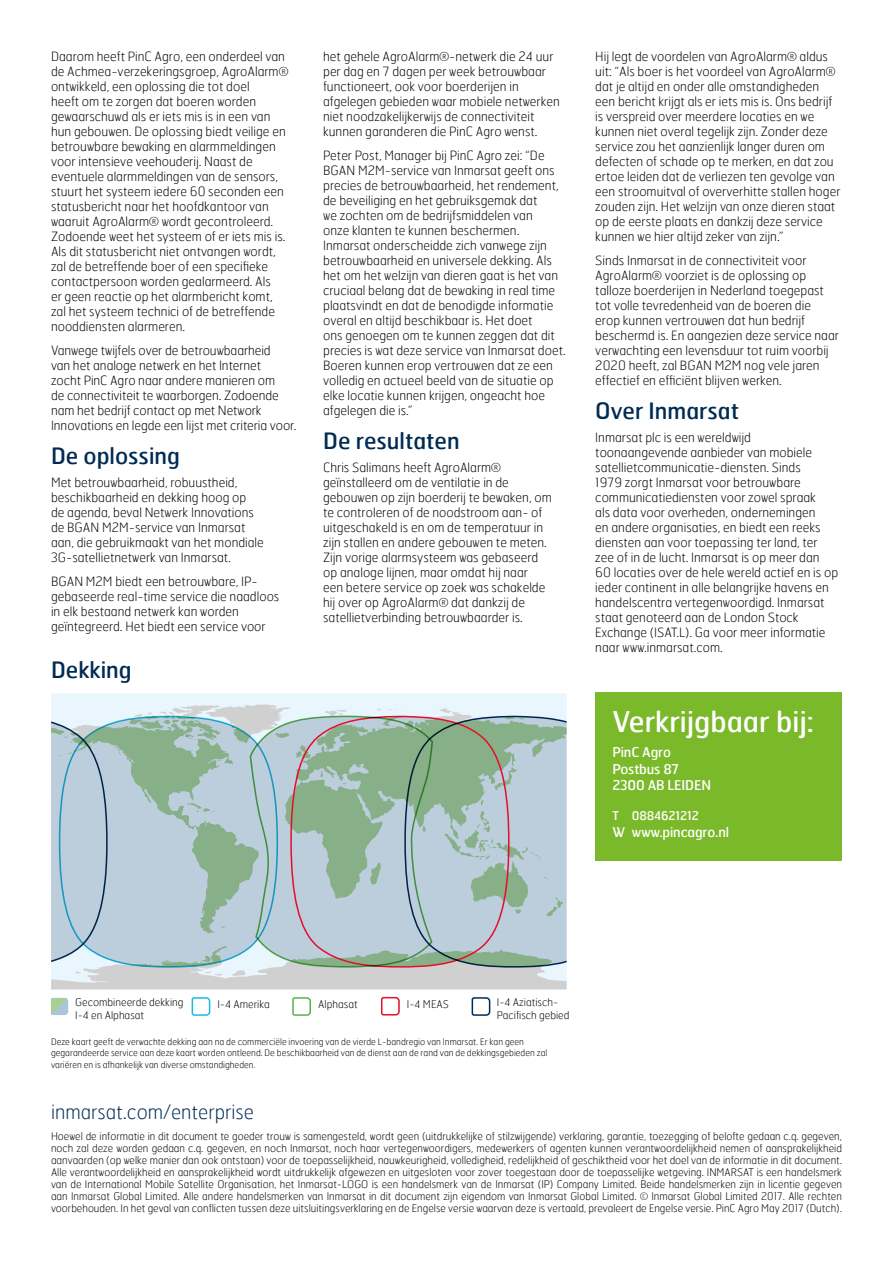
<style>
.page{position:relative;width:893px;height:1263px;background:#fff}
.page>*{position:absolute;margin:0;border:0;box-sizing:border-box;transform-origin:0 0}
.t1{font:28.5px "Hermes";color:#fff}
.t2{font:22.5px "Hermes";color:#002b53}
.t3{font:100 19.5px "Hermes";color:#002b53}
.t4{font:13.5px/16.5px "Hermes";letter-spacing:-.01em;color:#fff}
.t5{font:100 12.75px/15px "Hermes";color:#000}
.t6{font:12px "Hermes";letter-spacing:-.01em;color:#fff}
.t7{font:100 10.5px/12px "Hermes";color:#000}
.t8{font:100 9px/11.2px "Hermes";color:#000}
</style>
<div class="page">
<div style="left:595px;top:692px;width:247px;height:169px;background:#7ab929"></div>
<div style="left:51px;top:693px;width:516px;height:296px;background:#eaf6fe"></div>
<svg style="left:51px;top:704px;width:516px;height:285px;background:#b4c8c9"></svg>
<svg style="left:250px;top:715px;width:183px;height:253px;background:#a6beb8"></svg>
<svg style="left:51px;top:998px;width:17px;height:17px"></svg>
<svg style="left:471px;top:997px;width:20px;height:19px"></svg>
<svg style="left:191px;top:997px;width:20px;height:19px"></svg>
<svg style="left:292px;top:997px;width:19px;height:19px"></svg>
<svg style="left:381px;top:996px;width:19px;height:20px"></svg>
<p class="t5" style="left:51px;top:49px;width:239px">Daarom heeft PinC Agro, een onderdeel van de Achmea-verzekeringsgroep, AgroAlarm® ontwikkeld, een oplossing die tot doel<br>heeft om te zorgen dat boeren worden gewaarschuwd als er iets mis is in een van hun gebouwen. De oplossing biedt veilige en betrouwbare bewaking en alarmmeldingen voor intensieve veehouderij. Naast de eventuele alarmmeldingen van de sensors, stuurt het systeem iedere 60 seconden een statusbericht naar het hoofdkantoor van waaruit AgroAlarm® wordt gecontroleerd.<br>Zodoende weet het systeem of er iets mis is.<br>Als dit statusbericht niet ontvangen wordt, zal de betreffende boer of een specifieke contactpersoon worden gealarmeerd. Als<br>er geen reactie op het alarmbericht komt, zal het systeem technici of de betreffende nooddiensten alarmeren.</p>
<p class="t5" style="left:51px;top:342px;width:247px">Vanwege twijfels over de betrouwbaarheid<br>van het analoge netwerk en het Internet<br>zocht PinC Agro naar andere manieren om<br>de connectiviteit te waarborgen. Zodoende nam het bedrijf contact op met Network Innovations en legde een lijst met criteria voor.</p>
<h2 class="t2" style="left:51px;top:441px;width:130px">De oplossing</h2>
<p class="t5" style="left:51px;top:475px;width:214px">Met betrouwbaarheid, robuustheid, beschikbaarheid en dekking hoog op<br>de agenda, beval Netwerk Innovations de BGAN M2M-service van Inmarsat aan, die gebruikmaakt van het mondiale 3G-satellietnetwerk van Inmarsat.</p>
<p class="t5" style="left:51px;top:573px;width:230px">BGAN M2M biedt een betrouwbare, IP&shy;gebaseerde real-time service die naadloos in elk bestaand netwerk kan worden geïntegreerd. Het biedt een service voor</p>
<h2 class="t2" style="left:51px;top:656px;width:82px">Dekking</h2>
<p class="t5" style="left:323px;top:49px;width:238px">het gehele AgroAlarm®-netwerk die 24 uur per dag en 7 dagen per week betrouwbaar functioneert, ook voor boerderijen in afgelegen gebieden waar mobiele netwerken niet noodzakelijkerwijs de connectiviteit kunnen garanderen die PinC Agro wenst.</p>
<p class="t5" style="left:323px;top:147px;width:244px">Peter Post, Manager bij PinC Agro zei: “De BGAN M2M-service van Inmarsat geeft ons precies de betrouwbaarheid, het rendement, de beveiliging en het gebruiksgemak dat<br>we zochten om de bedrijfsmiddelen van<br>onze klanten te kunnen beschermen.<br>Inmarsat onderscheidde zich vanwege zijn betrouwbaarheid en universele dekking. Als het om het welzijn van dieren gaat is het van cruciaal belang dat de bewaking in real time plaatsvindt en dat de benodigde informatie overal en altijd beschikbaar is. Het doet<br>ons genoegen om te kunnen zeggen dat dit precies is wat deze service van Inmarsat doet.<br>Boeren kunnen erop vertrouwen dat ze een volledig en actueel beeld van de situatie op elke locatie kunnen krijgen, ongeacht hoe afgelegen die is.”</p>
<h2 class="t2" style="left:323px;top:426px;width:138px">De resultaten</h2>
<p class="t5" style="left:323px;top:460px;width:230px">Chris Salimans heeft AgroAlarm® geïnstalleerd om de ventilatie in de gebouwen op zijn boerderij te bewaken, om te controleren of de noodstroom aan- of uitgeschakeld is en om de temperatuur in zijn stallen en andere gebouwen te meten.<br>Zijn vorige alarmsysteem was gebaseerd op analoge lijnen, maar omdat hij naar<br>een betere service op zoek was schakelde hij over op AgroAlarm® dat dankzij de satellietverbinding betrouwbaarder is.</p>
<p class="t5" style="left:595px;top:49px;width:247px">Hij legt de voordelen van AgroAlarm® aldus uit: “Als boer is het voordeel van AgroAlarm® dat je altijd en onder alle omstandigheden een bericht krijgt als er iets mis is. Ons bedrijf is verspreid over meerdere locaties en we kunnen niet overal tegelijk zijn. Zonder deze service zou het aanzienlijk langer duren om defecten of schade op te merken, en dat zou ertoe leiden dat de verliezen ten gevolge van een stroomuitval of oververhitte stallen hoger zouden zijn. Het welzijn van onze dieren staat op de eerste plaats en dankzij deze service kunnen we hier altijd zeker van zijn.”</p>
<p class="t5" style="left:595px;top:252px;width:245px">Sinds Inmarsat in de connectiviteit voor AgroAlarm® voorziet is de oplossing op talloze boerderijen in Nederland toegepast tot volle tevredenheid van de boeren die erop kunnen vertrouwen dat hun bedrijf beschermd is. En aangezien deze service naar verwachting een levensduur tot ruim voorbij 2020 heeft, zal BGAN M2M nog vele jaren effectief en efficiënt blijven werken.</p>
<h2 class="t2" style="left:595px;top:396px;width:145px">Over Inmarsat</h2>
<p class="t5" style="left:595px;top:430px;width:244px">Inmarsat plc is een wereldwijd toonaangevende aanbieder van mobiele satellietcommunicatie-diensten. Sinds<br>1979 zorgt Inmarsat voor betrouwbare communicatiediensten voor zowel spraak<br>als data voor overheden, ondernemingen<br>en andere organisaties, en biedt een reeks diensten aan voor toepassing ter land, ter zee of in de lucht. Inmarsat is op meer dan 60 locaties over de hele wereld actief en is op ieder continent in alle belangrijke havens en handelscentra vertegenwoordigd. Inmarsat staat genoteerd aan de London Stock Exchange (ISAT.L). Ga voor meer informatie naar www.inmarsat.com.</p>
<h1 class="t1" style="left:612px;top:704px;width:203px">Verkrijgbaar bij:</h1>
<p class="t4" style="left:612px;top:744px;width:100px">PinC Agro<br>Postbus 87<br>2300 AB LEIDEN</p>
<p class="t6" style="left:612px;top:808px;width:88px">T 0884621212</p>
<p class="t4" style="left:612px;top:823px;width:118px">W www.pincagro.nl</p>
<p class="t7" style="left:75px;top:996px;width:110px;line-height:12.6px">Gecombineerde dekking<br>I-4 en Alphasat</p>
<p class="t7" style="left:217px;top:997px;width:54px">I-4 Amerika</p>
<p class="t7" style="left:318px;top:997px;width:41px">Alphasat</p>
<p class="t7" style="left:407px;top:997px;width:44px">I-4 MEAS</p>
<p class="t7" style="left:497px;top:996px;width:74px;line-height:12.6px">I-4 Aziatisch-<br>Pacifisch gebied</p>
<p class="t8" style="left:51px;top:1036px;width:498px">Deze kaart geeft de verwachte dekking aan na de commerciële invoering van de vierde L-bandregio van Inmarsat. Er kan geen gegarandeerde service aan deze kaart worden ontleend. De beschikbaarheid van de dienst aan de rand van de dekkingsgebieden zal variëren en is afhankelijk van diverse omstandigheden.</p>
<h3 class="t3" style="left:51px;top:1100px;width:204px">inmarsat.com/enterprise</h3>
<p class="t7" style="left:51px;top:1130px;width:792px;text-align:justify">Hoewel de informatie in dit document te goeder trouw is samengesteld, wordt geen (uitdrukkelijke of stilzwijgende) verklaring, garantie, toezegging of belofte gedaan c.q. gegeven, noch zal deze worden gedaan c.q. gegeven, en noch Inmarsat, noch haar vertegenwoordigers, medewerkers of agenten kunnen verantwoordelijkheid nemen of aansprakelijkheid aanvaarden (op welke manier dan ook ontstaan) voor de toepasselijkheid, nauwkeurigheid, volledigheid, redelijkheid of geschiktheid voor het doel van de informatie in dit document.<br>Alle verantwoordelijkheid en aansprakelijkheid wordt uitdrukkelijk afgewezen en uitgesloten voor zover toegestaan door de toepasselijke wetgeving. INMARSAT is een handelsmerk van de International Mobile Satellite Organisation, het Inmarsat-LOGO is een handelsmerk van de Inmarsat (IP) Company Limited. Beide handelsmerken zijn in licentie gegeven aan Inmarsat Global Limited. Alle andere handelsmerken van Inmarsat in dit document zijn eigendom van Inmarsat Global Limited. © Inmarsat Global Limited 2017. Alle rechten voorbehouden. In het geval van conflicten tussen deze uitsluitingsverklaring en de Engelse versie waarvan deze is vertaald, prevaleert de Engelse versie. PinC Agro May 2017 (Dutch).</p>
</div>
